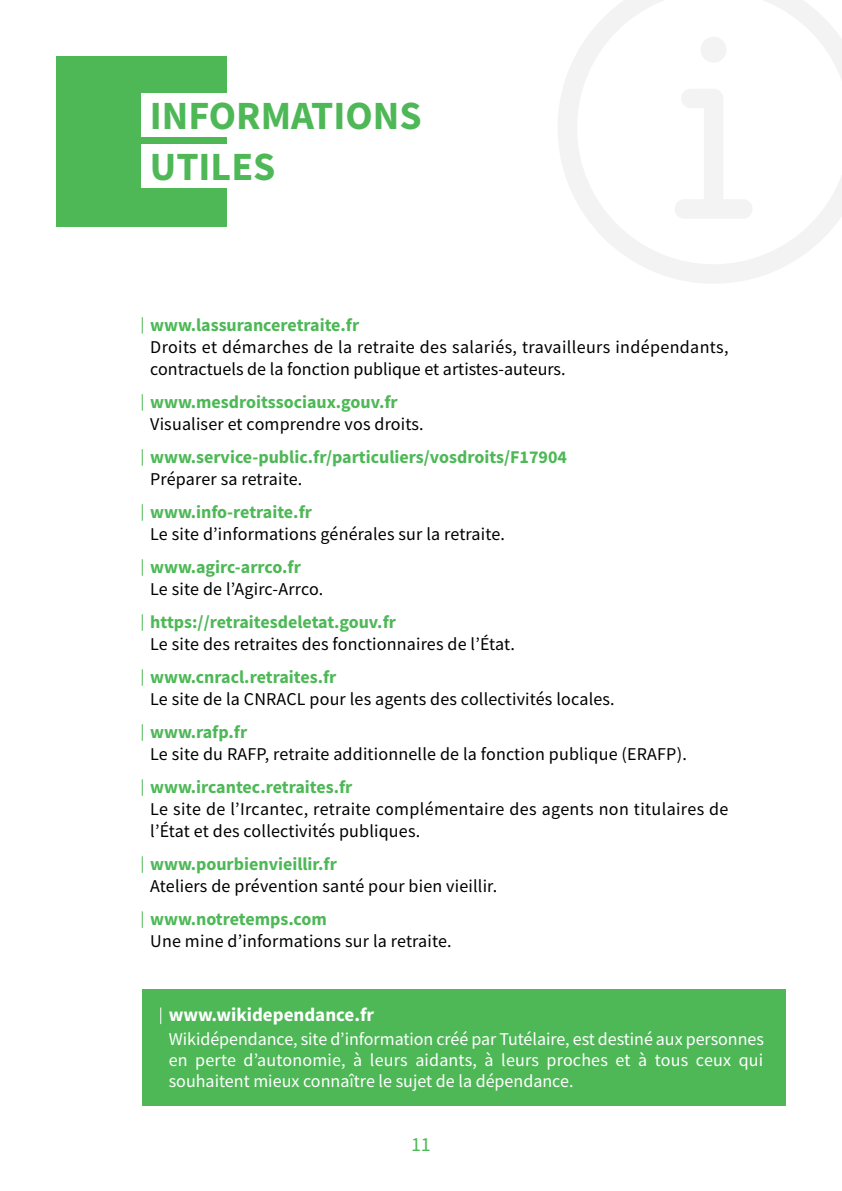
<style>
.page{position:relative;width:842px;height:1191px;background:#fff}
.page>*{position:absolute;margin:0;border:0;box-sizing:border-box;transform-origin:0 0}
.t1{font:700 40px/51px "Source Sans Pro";color:#4eb857}
.t2{font:20px "Source Sans Pro";color:#4eb857}
.t3{font:700 19px "Source Sans Pro";color:#fff}
.t4{font:18px/22px "Source Sans Pro";letter-spacing:.01em;color:#000}
.t5{font:700 18px "Source Sans Pro";color:#4eb857}
.t6{font:18px/21px "Source Sans Pro";color:#fff;text-align:justify}
</style>
<div class="page">
<div style="left:57px;top:57px;width:170px;height:170px;background:#4eb857"></div>
<div style="left:142px;top:94px;width:259px;height:43px;background:#fff"></div>
<div style="left:142px;top:145px;width:259px;height:43px;background:#fff"></div>
<svg style="left:558px;top:0;width:284px;height:283px"></svg>
<svg style="left:675px;top:89px;width:78px;height:130px"></svg>
<svg style="left:142px;top:317px;width:1px;height:17px"></svg>
<svg style="left:142px;top:394px;width:1px;height:17px"></svg>
<svg style="left:142px;top:449px;width:1px;height:17px"></svg>
<svg style="left:142px;top:504px;width:1px;height:17px"></svg>
<svg style="left:142px;top:559px;width:1px;height:17px"></svg>
<svg style="left:142px;top:614px;width:1px;height:17px"></svg>
<svg style="left:142px;top:669px;width:1px;height:17px"></svg>
<svg style="left:142px;top:724px;width:1px;height:17px"></svg>
<svg style="left:142px;top:779px;width:1px;height:17px"></svg>
<svg style="left:142px;top:856px;width:1px;height:17px"></svg>
<svg style="left:142px;top:911px;width:1px;height:17px"></svg>
<div style="left:142px;top:989px;width:643px;height:117px;background:#4eb857"></div>
<svg style="left:160px;top:1007px;width:1px;height:17px"></svg>
<h1 class="t1" style="left:150px;top:90px;width:274px">infOrmatiOns<br>Utiles</h1>
<p class="t5" style="left:150px;top:312px;width:211px">www.lassuranceretraite.fr</p>
<p class="t4" style="left:150px;top:337px;width:580px">Droits et démarches de la retraite des salariés, travailleurs indépendants, contractuels de la fonction publique et artistes-auteurs.</p>
<p class="t5" style="left:150px;top:389px;width:249px">www.mesdroitssociaux.gouv.fr</p>
<p class="t4" style="left:150px;top:414px;width:275px">Visualiser et comprendre vos droits.</p>
<p class="t5" style="left:150px;top:444px;width:418px">www.service-public.fr/particuliers/vosdroits/f17904</p>
<p class="t4" style="left:150px;top:469px;width:154px">Préparer sa retraite.</p>
<p class="t5" style="left:150px;top:499px;width:163px">www.info-retraite.fr</p>
<p class="t4" style="left:150px;top:524px;width:356px">Le site d’informations générales sur la retraite.</p>
<p class="t5" style="left:150px;top:554px;width:152px">www.agirc-arrco.fr</p>
<p class="t4" style="left:150px;top:579px;width:175px">Le site de l’Agirc-Arrco.</p>
<p class="t5" style="left:150px;top:609px;width:247px">https://retraitesdeletat.gouv.fr</p>
<p class="t4" style="left:150px;top:634px;width:366px">Le site des retraites des fonctionnaires de l’État.</p>
<p class="t5" style="left:150px;top:664px;width:188px">www.cnracl.retraites.fr</p>
<p class="t4" style="left:150px;top:689px;width:466px">Le site de la CNRACL pour les agents des collectivités locales.</p>
<p class="t5" style="left:150px;top:719px;width:98px">www.rafp.fr</p>
<p class="t4" style="left:150px;top:744px;width:538px">Le site du RAFP, retraite additionnelle de la fonction publique (ERAFP).</p>
<p class="t5" style="left:150px;top:774px;width:204px">www.ircantec.retraites.fr</p>
<p class="t4" style="left:150px;top:799px;width:580px">Le site de l’Ircantec, retraite complémentaire des agents non titulaires de l’État et des collectivités publiques.</p>
<p class="t5" style="left:150px;top:851px;width:188px">www.pourbienvieillir.fr</p>
<p class="t4" style="left:150px;top:876px;width:348px">Ateliers de prévention santé pour bien vieillir.</p>
<p class="t5" style="left:150px;top:906px;width:178px">www.notretemps.com</p>
<p class="t4" style="left:150px;top:931px;width:303px">Une mine d’informations sur la retraite.</p>
<p class="t3" style="left:169px;top:1002px;width:207px">www.wikidependance.fr</p>
<p class="t6" style="left:169px;top:1029px;width:597px">Wikidépendance, site d’information créé par Tutélaire, est destiné aux personnes en perte d’autonomie, à leurs aidants, à leurs proches et à tous ceux qui souhaitent mieux connaître le sujet de la dépendance.</p>
<p class="t2" style="left:411px;top:1136px;width:21px">11</p>
</div>
